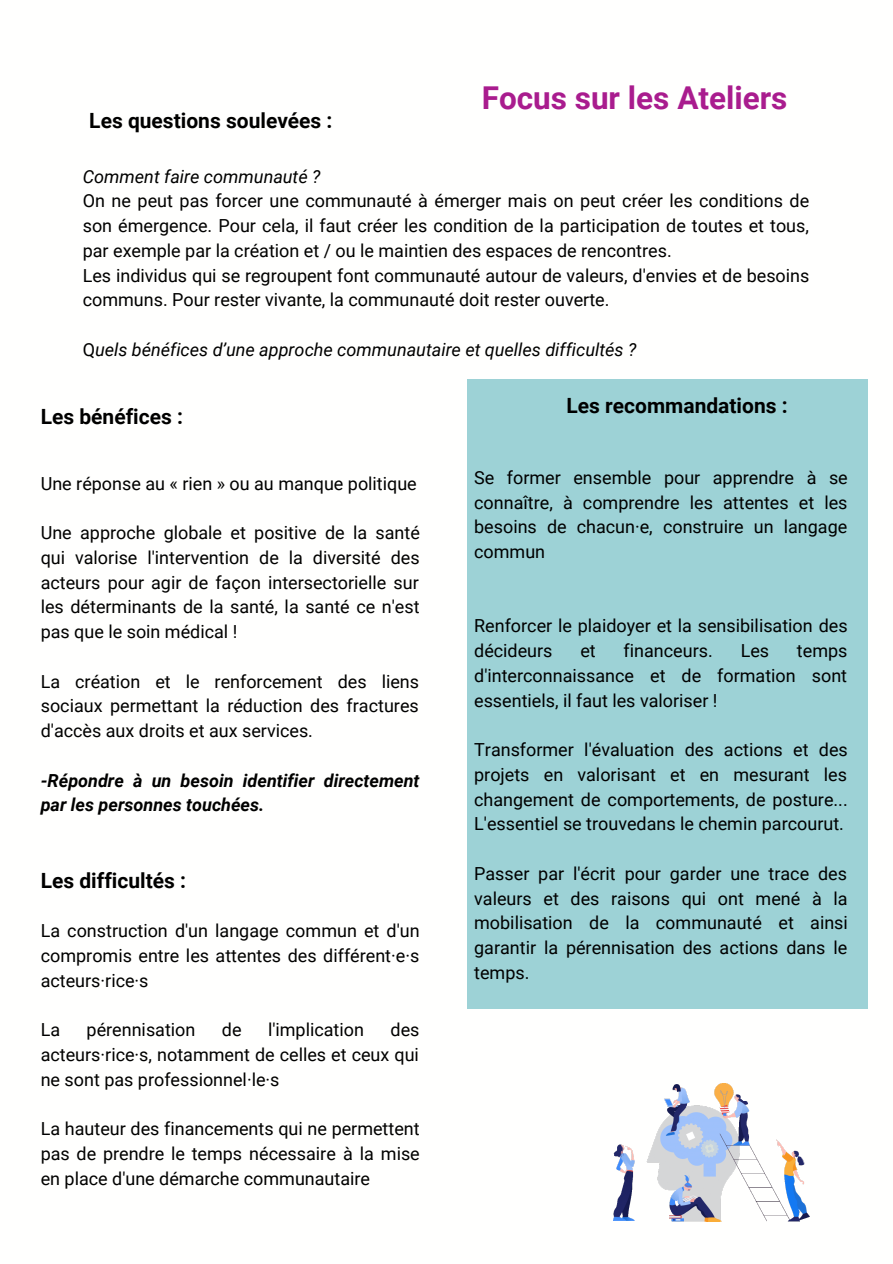
<style>
.page{position:relative;width:893px;height:1264px;background:#fff}
.page>*{position:absolute;margin:0;border:0;box-sizing:border-box;transform-origin:0 0}
.t1{font:700 31.5px "Roboto";color:#a91c8e}
.t2{font:700 21px "Roboto";color:#000}
.t3{font:18px/24.8px "Roboto";color:#000;text-align:justify}
.t4{font:italic 18px "Roboto";color:#000}
.t5{font:italic 700 18px/24.8px "Roboto";color:#000}
.s1{font-style:normal}
</style>
<div class="page">
<img style="left:614px;top:1083px;width:195px;height:137px">
<div style="left:467px;top:379px;width:400px;height:629px;background:#9dd2d6"></div>
<p class="t2" style="left:89px;top:108px;width:245px">Les questions soulevées :</p>
<h1 class="t1" style="left:481px;top:80px;width:307px">Focus sur les Ateliers</h1>
<p class="t4" style="left:83px;top:166px;width:239px">Comment faire communauté ?</p>
<p class="t3" style="left:83px;top:189px;width:728px;text-align:left">On ne peut pas forcer une communauté à émerger mais on peut créer les conditions de son émergence. Pour cela, il faut créer les condition de la participation de toutes et tous, par exemple par la création et / ou le maintien des espaces de rencontres.<br>Les individus qui se regroupent font communauté autour de valeurs, d'envies et de besoins communs. Pour rester vivante, la communauté doit rester ouverte.</p>
<p class="t4" style="left:83px;top:339px;width:555px"><span class="s1">Q</span>uels bénéfices d’une approche communautaire et quelles difficultés ?</p>
<p class="t2" style="left:41px;top:404px;width:144px">Les bénéfices :</p>
<p class="t3" style="left:41px;top:471px;width:377px">Une réponse au « rien » ou au manque politique</p>
<p class="t3" style="left:41px;top:520px;width:380px">Une approche globale et positive de la santé qui valorise l'intervention de la diversité des acteurs pour agir de façon intersectorielle sur les déterminants de la santé, la santé ce n'est pas que le soin médical !</p>
<p class="t3" style="left:41px;top:669px;width:380px">La création et le renforcement des liens sociaux permettant la réduction des fractures d'accès aux droits et aux services.</p>
<p class="t5" style="left:41px;top:768px;width:380px">-Répondre à un besoin identifier directement par les personnes touchées.</p>
<p class="t2" style="left:41px;top:868px;width:147px">Les difficultés :</p>
<p class="t3" style="left:41px;top:918px;width:380px">La construction d'un langage commun et d'un compromis entre les attentes des différent·e·s acteurs·rice·s</p>
<p class="t3" style="left:41px;top:1017px;width:21px">La</p>
<p class="t3" style="left:87px;top:1017px;width:110px">pérennisation</p>
<p class="t3" style="left:222px;top:1017px;width:21px">de</p>
<p class="t3" style="left:268px;top:1017px;width:97px">l'implication</p>
<p class="t3" style="left:41px;top:1017px;width:380px;text-indent:350px">des acteurs·rice·s, notamment de celles et ceux qui ne sont pas professionnel·le·s</p>
<p class="t3" style="left:41px;top:1116px;width:380px">La hauteur des financements qui ne permettent pas de prendre le temps nécessaire à la mise en place d'une démarche communautaire</p>
<p class="t2" style="left:566px;top:393px;width:222px">Les recommandations :</p>
<p class="t3" style="left:474px;top:465px;width:375px">Se former ensemble pour apprendre à se connaître, à comprendre les attentes et les besoins de chacun·e, construire un langage commun</p>
<p class="t3" style="left:474px;top:614px;width:375px">Renforcer le plaidoyer et la sensibilisation des décideurs</p>
<p class="t3" style="left:580px;top:638px;width:17px">et</p>
<p class="t3" style="left:623px;top:638px;width:91px">financeurs.</p>
<p class="t3" style="left:740px;top:638px;width:30px">Les</p>
<p class="t3" style="left:474px;top:638px;width:375px;text-indent:323px">temps d'interconnaissance et de formation sont essentiels, il faut les valoriser !</p>
<p class="t3" style="left:474px;top:737px;width:375px">Transformer l'évaluation des actions et des projets en valorisant et en mesurant les changement de comportements, de posture...<br>L'essentiel se trouvedans le chemin parcourut.</p>
<p class="t3" style="left:474px;top:861px;width:375px">Passer par l'écrit pour garder une trace des valeurs et des raisons qui ont mené à la mobilisation de la communauté et ainsi garantir la pérennisation des actions dans le temps.</p>
</div>
